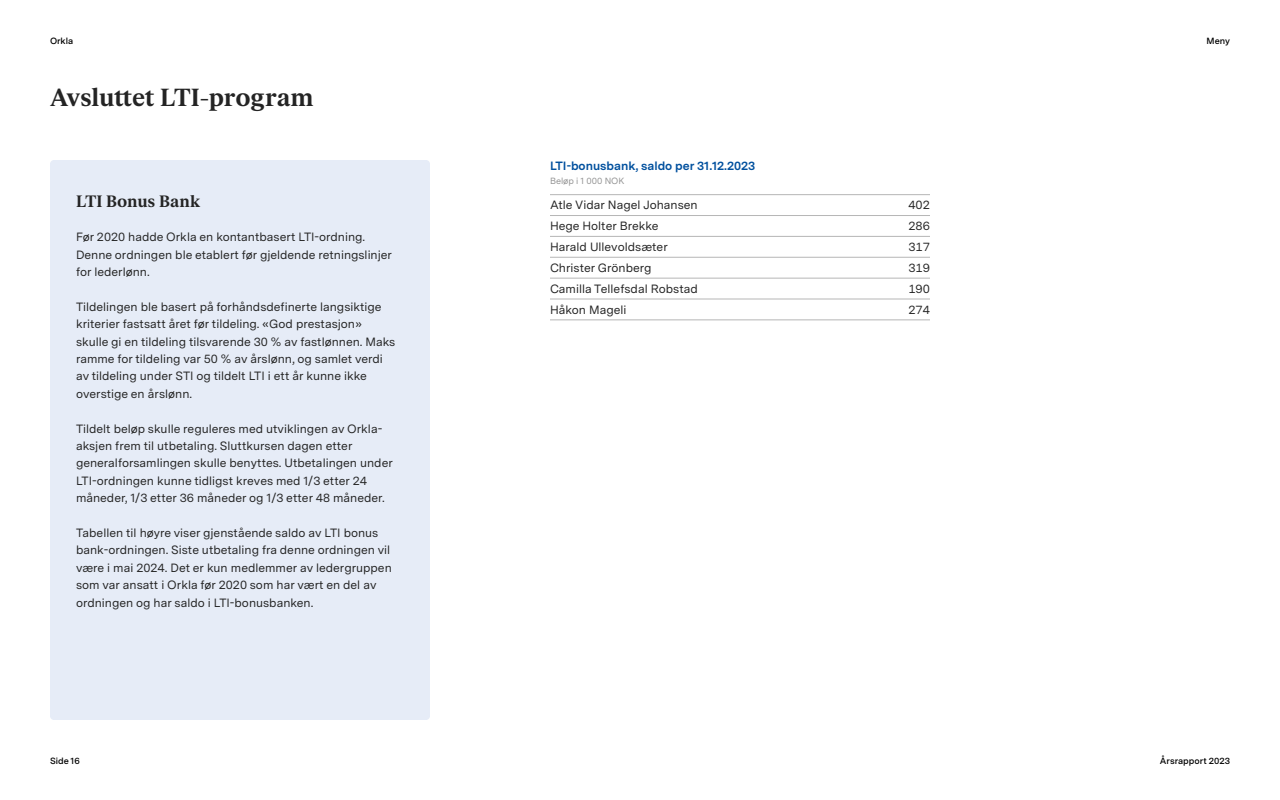
<style>
.page{position:relative;width:1280px;height:800px;background:#fff}
.page>*{position:absolute;margin:0;border:0;box-sizing:border-box;transform-origin:0 0}
._2_Heading_24pt{font:700 24px "FK Roman Standard";letter-spacing:-.015em;color:#242424}
._3_Heading_16pt___FK_Roman{font:700 16px "FK Roman Standard";color:#242424}
.Body_12pt{font:12px/17.4px "Messina Sans";color:#242424}
.Body_12pt-2{font:700 12px "Messina Sans";color:#00509e}
.t1{font:600 9px "Messina Sans";color:#000}
.Info_table_9pt{font:9px "Messina Sans";color:#929292}
</style>
<div class="page">
<div style="left:50px;top:160px;width:380px;height:560px;background:#e6ecf7;border-radius:4px"></div>
<hr style="left:550px;top:215px;width:300px;height:1px;background:#b6b6b6">
<hr style="left:850px;top:215px;width:80px;height:1px;background:#b6b6b6">
<hr style="left:550px;top:236px;width:300px;height:1px;background:#b6b6b6">
<hr style="left:850px;top:236px;width:80px;height:1px;background:#b6b6b6">
<hr style="left:550px;top:257px;width:300px;height:1px;background:#b6b6b6">
<hr style="left:850px;top:257px;width:80px;height:1px;background:#b6b6b6">
<hr style="left:550px;top:278px;width:300px;height:1px;background:#b6b6b6">
<hr style="left:850px;top:278px;width:80px;height:1px;background:#b6b6b6">
<hr style="left:550px;top:299px;width:300px;height:1px;background:#b6b6b6">
<hr style="left:850px;top:299px;width:80px;height:1px;background:#b6b6b6">
<hr style="left:550px;top:320px;width:300px;height:1px;background:#b6b6b6">
<hr style="left:850px;top:320px;width:80px;height:1px;background:#b6b6b6">
<hr style="left:550px;top:194px;width:300px;height:1px;background:#b6b6b6">
<hr style="left:850px;top:194px;width:80px;height:1px;background:#b6b6b6">
<p class="t1" style="left:50px;top:35px;width:25px">Orkla</p>
<p class="_2_Heading_24pt" style="left:50px;top:79px;width:265px">Avsluttet LTI-program</p>
<p class="_3_Heading_16pt___FK_Roman" style="left:76px;top:189px;width:126px">LTI Bonus Bank</p>
<p class="Body_12pt" style="left:76px;top:228px;width:318px">Før 2020 hadde Orkla en kontantbasert LTI-ordning.<br>Denne ordningen ble etablert før gjeldende retningslinjer for lederlønn.</p>
<p class="Body_12pt" style="left:76px;top:298px;width:321px">Tildelingen ble basert på forhåndsdefinerte langsiktige kriterier fastsatt året før tildeling. «God prestasjon» skulle gi en tildeling tilsvarende 30 % av fastlønnen. Maks ramme for tildeling var 50 % av årslønn, og samlet verdi av tildeling under STI og tildelt LTI i ett år kunne ikke overstige en årslønn.</p>
<p class="Body_12pt" style="left:76px;top:420px;width:318px">Tildelt beløp skulle reguleres med utviklingen av Orkla&shy;aksjen frem til utbetaling. Sluttkursen dagen etter generalforsamlingen skulle benyttes. Utbetalingen under LTI-ordningen kunne tidligst kreves med 1/3 etter 24 måneder, 1/3 etter 36 måneder og 1/3 etter 48 måneder.</p>
<p class="Body_12pt" style="left:76px;top:524px;width:317px">Tabellen til høyre viser gjenstående saldo av LTI bonus bank-ordningen. Siste utbetaling fra denne ordningen vil være i mai 2024. Det er kun medlemmer av ledergruppen som var ansatt i Orkla før 2020 som har vært en del av ordningen og har saldo i LTI-bonusbanken.</p>
<p class="Body_12pt-2" style="left:550px;top:157px;width:207px">LTI-bonusbank, saldo per 31.12.2023</p>
<p class="Body_12pt" style="left:550px;top:196px;width:149px">Atle Vidar Nagel Johansen</p>
<p class="Body_12pt" style="left:908px;top:196px;width:23px">402</p>
<p class="Body_12pt" style="left:550px;top:217px;width:110px">Hege Holter Brekke</p>
<p class="Body_12pt" style="left:908px;top:217px;width:23px">286</p>
<p class="Body_12pt" style="left:550px;top:238px;width:119px">Harald Ullevoldsæter</p>
<p class="Body_12pt" style="left:908px;top:238px;width:23px">317</p>
<p class="Body_12pt" style="left:550px;top:259px;width:103px">Christer Grönberg</p>
<p class="Body_12pt" style="left:908px;top:259px;width:23px">319</p>
<p class="Body_12pt" style="left:550px;top:280px;width:149px">Camilla Tellefsdal Robstad</p>
<p class="Body_12pt" style="left:908px;top:280px;width:23px">190</p>
<p class="Body_12pt" style="left:550px;top:301px;width:78px">Håkon Mageli</p>
<p class="Body_12pt" style="left:908px;top:301px;width:23px">274</p>
<p class="Info_table_9pt" style="left:550px;top:174px;width:76px">Beløp i 1 000 NOK</p>
<p class="t1" style="left:1207px;top:35px;width:25px">Meny</p>
<p class="t1" style="left:50px;top:755px;width:31px">Side 16</p>
<p class="t1" style="left:1160px;top:755px;width:72px">Årsrapport 2023</p>
</div>
